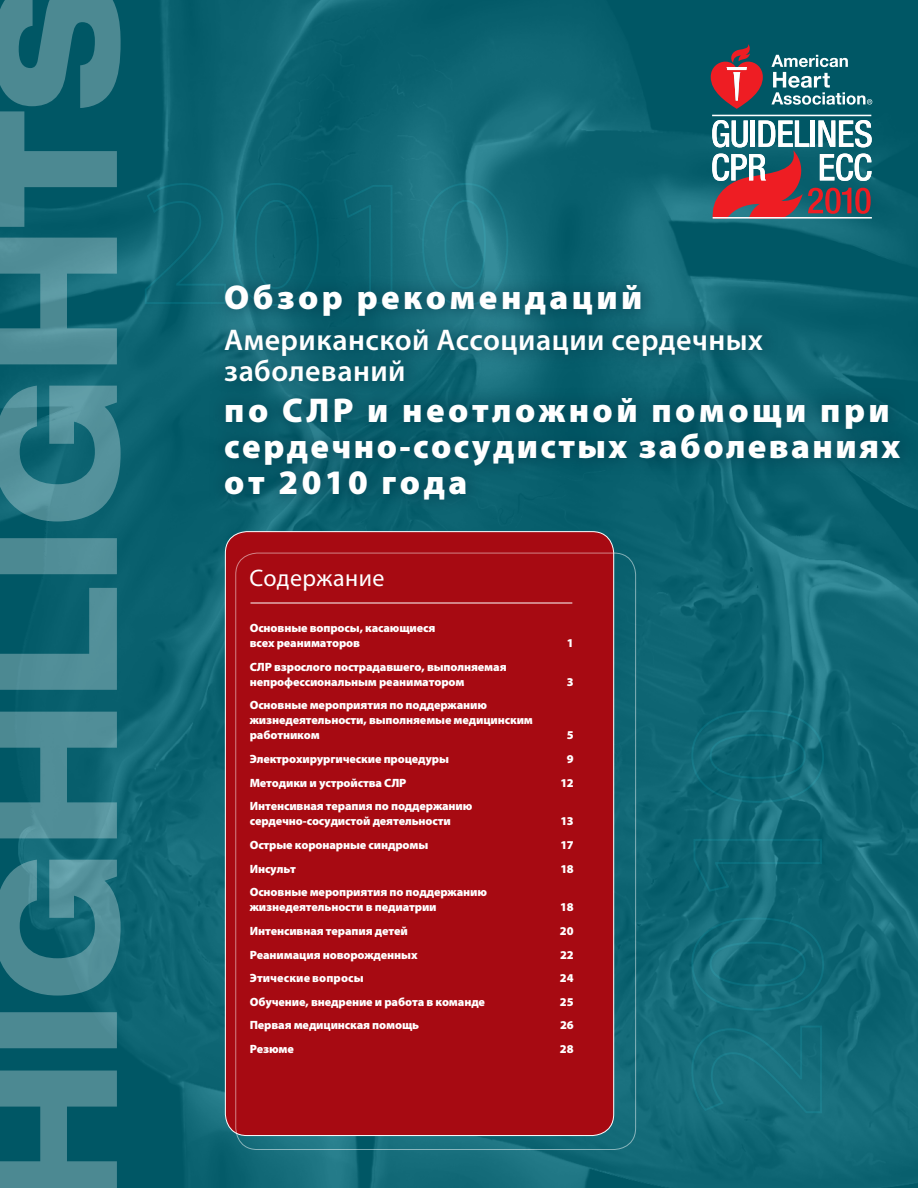
<style>
.page{position:relative;width:918px;height:1188px;background:#fff}
.page>*{position:absolute;margin:0;border:0;box-sizing:border-box;transform-origin:0 0}
.t1{font:900 34.5px/36px "Myriad Pro";letter-spacing:.07em;color:#fff}
.t2{font:900 34.5px "Myriad Pro";letter-spacing:.1em;color:#fff}
.t3{font:600 30px/31.5px "Myriad Pro";letter-spacing:.015em;color:#fff}
.t4{font:24px "Myriad Pro";letter-spacing:.02em;color:#fff}
.Copy{font:900 12px/15px "Myriad Pro";letter-spacing:-.01em;color:#fff}
.Copy-2{font:900 12px "Myriad Pro";letter-spacing:.01em;color:#fff}
</style>
<div class="page">
<img style="left:121px;top:0;width:797px;height:1188px">
<svg style="left:0;top:0;width:121px;height:1188px;background:#2f7783"></svg>
<svg style="left:209px;top:268px;width:707px;height:248px;background:#0b5e6d"></svg>
<hr style="left:712px;top:115px;width:159px;height:1px;background:#fff">
<svg style="left:711px;top:120px;width:161px;height:99px"></svg>
<svg style="left:711px;top:44px;width:52px;height:65px;background:#88424b"></svg>
<svg style="left:771px;top:55px;width:101px;height:50px"></svg>
<div style="left:225px;top:532px;width:389px;height:604px;background:#a70a12;border-radius:22px"></div>
<hr style="left:250px;top:603px;width:322px;height:1px;background:#fff">
<svg style="left:143px;top:182px;width:177px;height:125px;background:#106675"></svg>
<svg style="left:342px;top:184px;width:51px;height:121px;background:#0c6371"></svg>
<svg style="left:421px;top:182px;width:88px;height:125px;background:#217785"></svg>
<svg style="left:690px;top:1025px;width:133px;height:90px;background:#176f7d"></svg>
<svg style="left:690px;top:917px;width:135px;height:94px;background:#126a78"></svg>
<svg style="left:693px;top:838px;width:130px;height:55px;background:#0e6674"></svg>
<svg style="left:690px;top:709px;width:135px;height:95px;background:#116977"></svg>
<p class="t2" style="left:224px;top:274px;width:419px">Обзор рекомендаций</p>
<p class="t3" style="left:224px;top:323px;width:540px">Американской Ассоциации сердечных заболеваний</p>
<p class="t1" style="left:224px;top:391px;width:677px">по СЛР и неотложной помощи при сердечно-сосудистых заболеваниях от 2010 года</p>
<p class="t4" style="left:249px;top:563px;width:137px">Содержание</p>
<p class="Copy" style="left:250px;top:620px;width:187px">Основные вопросы, касающиеся всех реаниматоров</p>
<p class="Copy" style="left:250px;top:659px;width:258px">СЛР взрослого пострадавшего, выполняемая непрофессиональным реаниматором</p>
<p class="Copy" style="left:250px;top:697px;width:285px">Основные мероприятия по поддержанию жизнедеятельности, выполняемые медицинским работником</p>
<p class="Copy" style="left:567px;top:635px;width:8px">1</p>
<p class="Copy" style="left:567px;top:674px;width:8px">3</p>
<p class="Copy" style="left:567px;top:727px;width:8px">5</p>
<p class="Copy" style="left:250px;top:751px;width:201px">Электрохирургические процедуры</p>
<p class="Copy" style="left:567px;top:751px;width:8px">9</p>
<p class="Copy" style="left:250px;top:775px;width:158px">Методики и устройства СЛР</p>
<p class="Copy" style="left:560px;top:775px;width:15px">12</p>
<p class="Copy" style="left:250px;top:798px;width:224px">Интенсивная терапия по поддержанию сердечно-сосудистой деятельности</p>
<p class="Copy" style="left:561px;top:813px;width:15px">13</p>
<p class="Copy" style="left:250px;top:837px;width:180px">Острые коронарные синдромы</p>
<p class="Copy" style="left:561px;top:837px;width:15px">17</p>
<p class="Copy" style="left:250px;top:861px;width:48px">Инсульт</p>
<p class="Copy" style="left:560px;top:861px;width:15px">18</p>
<p class="Copy" style="left:250px;top:884px;width:239px">Основные мероприятия по поддержанию жизнедеятельности в педиатрии</p>
<p class="Copy" style="left:560px;top:899px;width:15px">18</p>
<p class="Copy" style="left:250px;top:923px;width:160px">Интенсивная терапия детей</p>
<p class="Copy" style="left:560px;top:923px;width:15px">20</p>
<p class="Copy" style="left:250px;top:946px;width:169px">Реанимация новорожденных</p>
<p class="Copy" style="left:560px;top:946px;width:15px">22</p>
<p class="Copy-2" style="left:250px;top:970px;width:116px">Этические вопросы</p>
<p class="Copy" style="left:560px;top:970px;width:15px">24</p>
<p class="Copy" style="left:250px;top:994px;width:237px">Обучение, внедрение и работа в команде</p>
<p class="Copy" style="left:560px;top:994px;width:15px">25</p>
<p class="Copy" style="left:250px;top:1017px;width:171px">Первая медицинская помощь</p>
<p class="Copy" style="left:560px;top:1017px;width:15px">26</p>
<p class="Copy" style="left:250px;top:1041px;width:46px">Резюме</p>
<p class="Copy" style="left:560px;top:1041px;width:15px">28</p>
</div>
